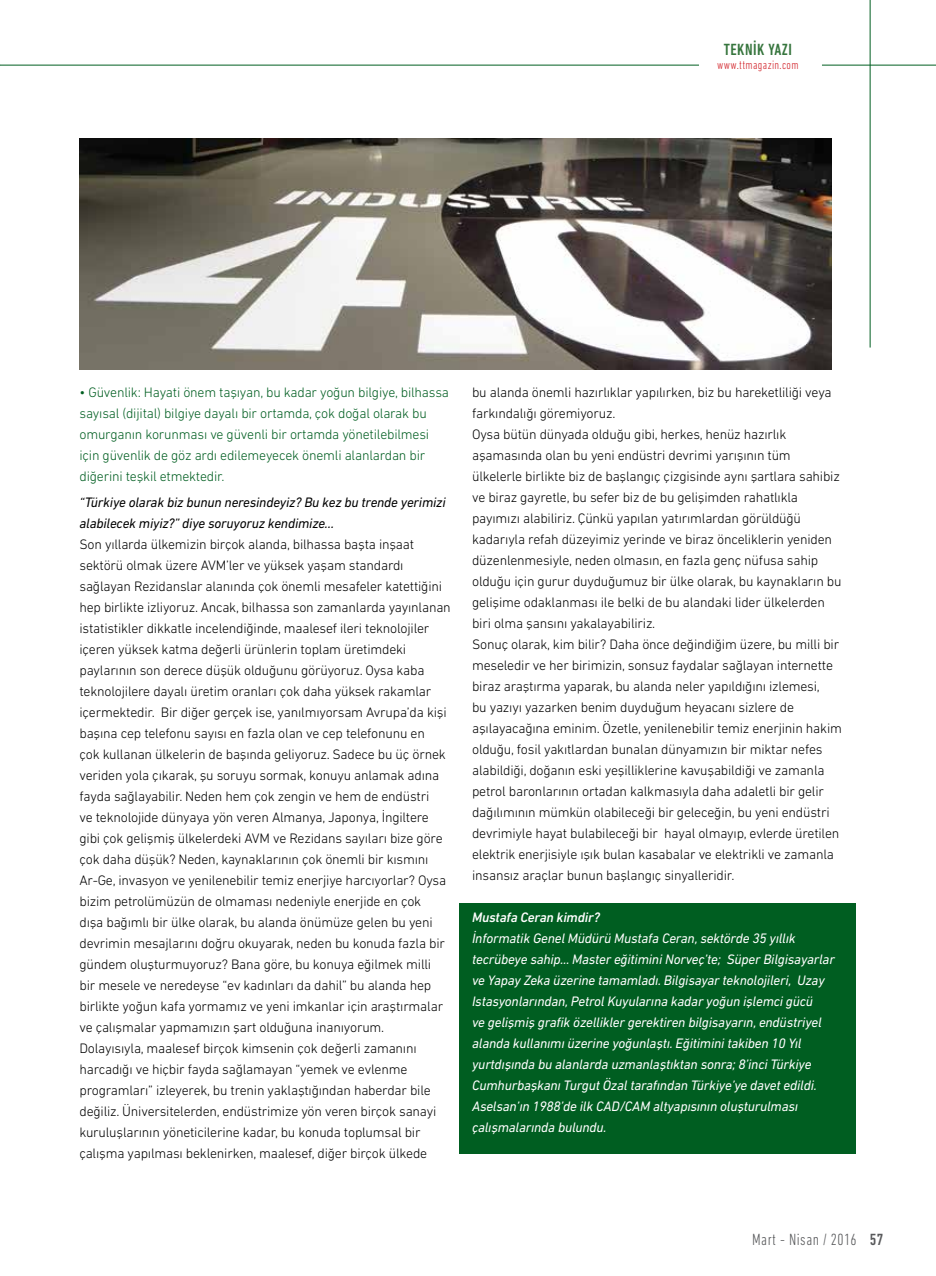
<style>
.page{position:relative;width:936px;height:1276px;background:#fff}
.page>*{position:absolute;margin:0;border:0;box-sizing:border-box;transform-origin:0 0}
.t1{font:300 condensed 16.5px "DIN Next LT Pro";letter-spacing:.03em;color:#58595b}
.t2{font:500 condensed 16.5px "DIN Next LT Pro";letter-spacing:.03em;color:#36753d}
.t3{font:300 13.95px/21px "DIN Next LT Pro";letter-spacing:-.015em;color:#000}
.t4{font:italic 13.95px/21px "DIN Next LT Pro";letter-spacing:-.015em;color:#fff}
.t5{font:300 13.95px/21px "DIN Next LT Pro";letter-spacing:-.015em;color:#005e21}
.t6{font:italic 13.95px/21px "DIN Next LT Pro";letter-spacing:-.015em;color:#000}
.t7{font:italic 500 13.95px "DIN Next LT Pro";letter-spacing:-.015em;color:#fff}
.t8{font:300 condensed 12.3px "DIN Next LT Pro";letter-spacing:.03em;color:#d2232a}
.s1{font-weight:500}
</style>
<div class="page">
<div style="left:459px;top:903px;width:397px;height:250px;background:#005e21"></div>
<hr style="left:0;top:65px;width:699px;height:1px;background:#005e21">
<hr style="left:869px;top:0;width:1px;height:347px;background:#005e21">
<hr style="left:821px;top:65px;width:114px;height:1px;background:#005e21">
<img style="left:79px;top:138px;width:752px;height:231px">
<p class="t2" style="left:723px;top:40px;width:70px">TEKNİK YAZI</p>
<p class="t8" style="left:717px;top:58px;width:83px">www.ttmagazin.com</p>
<p class="t5" style="left:79px;top:382px;width:371px">• Güvenlik: Hayati önem taşıyan, bu kadar yoğun bilgiye, bilhassa sayısal (dijital) bilgiye dayalı bir ortamda, çok doğal olarak bu omurganın korunması ve güvenli bir ortamda yönetilebilmesi için güvenlik de göz ardı edilemeyecek önemli alanlardan bir diğerini teşkil etmektedir.</p>
<p class="t6" style="left:79px;top:491px;width:368px">“Türkiye olarak biz bunun neresindeyiz? Bu kez bu trende yerimizi alabilecek miyiz?” diye soruyoruz kendimize…</p>
<p class="t3" style="left:79px;top:533px;width:373px">Son yıllarda ülkemizin birçok alanda, bilhassa başta inşaat sektörü olmak üzere AVM’ler ve yüksek yaşam standardı sağlayan Rezidanslar alanında çok önemli mesafeler katettiğini hep birlikte izliyoruz. Ancak, bilhassa son zamanlarda yayınlanan istatistikler dikkatle incelendiğinde, maalesef ileri teknolojiler içeren yüksek katma değerli ürünlerin toplam üretimdeki paylarının son derece düşük olduğunu görüyoruz. Oysa kaba teknolojilere dayalı üretim oranları çok daha yüksek rakamlar içermektedir. Bir diğer gerçek ise, yanılmıyorsam Avrupa’da kişi başına cep telefonu sayısı en fazla olan ve cep telefonunu en<br>çok kullanan ülkelerin de başında geliyoruz. Sadece bu üç örnek veriden yola çıkarak, şu soruyu sormak, konuyu anlamak adına fayda sağlayabilir. Neden hem çok zengin ve hem de endüstri<br>ve teknolojide dünyaya yön veren Almanya, Japonya, İngiltere gibi çok gelişmiş ülkelerdeki AVM ve Rezidans sayıları bize göre çok daha düşük? Neden, kaynaklarının çok önemli bir kısmını Ar-Ge, invasyon ve yenilenebilir temiz enerjiye harcıyorlar? Oysa bizim petrolümüzün de olmaması nedeniyle enerjide en çok<br>dışa bağımlı bir ülke olarak, bu alanda önümüze gelen bu yeni devrimin mesajlarını doğru okuyarak, neden bu konuda fazla bir gündem oluşturmuyoruz? Bana göre, bu konuya eğilmek milli<br>bir mesele ve neredeyse “ev kadınları da dahil” bu alanda hep birlikte yoğun kafa yormamız ve yeni imkanlar için araştırmalar ve çalışmalar yapmamızın şart olduğuna inanıyorum.<br>Dolayısıyla, maalesef birçok kimsenin çok değerli zamanını harcadığı ve hiçbir fayda sağlamayan “yemek ve evlenme programları” izleyerek, bu trenin yaklaştığından haberdar bile değiliz. Üniversitelerden, endüstrimize yön veren birçok sanayi kuruluşlarının yöneticilerine kadar, bu konuda toplumsal bir çalışma yapılması beklenirken, maalesef, diğer birçok ülkede</p>
<p class="t3" style="left:472px;top:382px;width:371px">bu alanda önemli hazırlıklar yapılırken, biz bu hareketliliği veya farkındalığı göremiyoruz.<br>Oysa bütün dünyada olduğu gibi, herkes, henüz hazırlık aşamasında olan bu yeni endüstri devrimi yarışının tüm ülkelerle birlikte biz de başlangıç çizgisinde aynı şartlara sahibiz ve biraz gayretle, bu sefer biz de bu gelişimden rahatlıkla payımızı alabiliriz. Çünkü yapılan yatırımlardan görüldüğü kadarıyla refah düzeyimiz yerinde ve biraz önceliklerin yeniden düzenlenmesiyle, neden olmasın, en fazla genç nüfusa sahip olduğu için gurur duyduğumuz bir ülke olarak, bu kaynakların bu gelişime odaklanması ile belki de bu alandaki lider ülkelerden biri olma şansını yakalayabiliriz.<br>Sonuç olarak, kim bilir? Daha önce değindiğim üzere, bu milli bir meseledir ve her birimizin, sonsuz faydalar sağlayan internette biraz araştırma yaparak, bu alanda neler yapıldığını izlemesi,<br>bu yazıyı yazarken benim duyduğum heyacanı sizlere de aşılayacağına eminim. Özetle, yenilenebilir temiz enerjinin hakim olduğu, fosil yakıtlardan bunalan dünyamızın bir miktar nefes alabildiği, doğanın eski yeşilliklerine kavuşabildiği ve zamanla petrol baronlarının ortadan kalkmasıyla daha adaletli bir gelir dağılımının mümkün olabileceği bir geleceğin, bu yeni endüstri devrimiyle hayat bulabileceği bir hayal olmayıp, evlerde üretilen elektrik enerjisiyle ışık bulan kasabalar ve elektrikli ve zamanla insansız araçlar bunun başlangıç sinyalleridir.</p>
<p class="t7" style="left:472px;top:909px;width:129px">Mustafa Ceran kimdir?</p>
<p class="t4" style="left:472px;top:927px;width:364px">İnformatik Genel Müdürü Mustafa Ceran, sektörde 35 yıllık tecrübeye sahip... Master eğitimini Norveç’te; Süper Bilgisayarlar ve Yapay Zeka üzerine tamamladı. Bilgisayar teknolojileri, Uzay Istasyonlarından, Petrol Kuyularına kadar yoğun işlemci gücü<br>ve gelişmiş grafik özellikler gerektiren bilgisayarın, endüstriyel alanda kullanımı üzerine yoğunlaştı. Eğitimini takiben 10 Yıl yurtdışında bu alanlarda uzmanlaştıktan sonra; 8’inci Türkiye Cumhurbaşkanı Turgut Özal tarafından Türkiye’ye davet edildi.<br>Aselsan’ın 1988’de ilk CAD/CAM altyapısının oluşturulması çalışmalarında bulundu.</p>
<p class="t1" style="left:752px;top:1229px;width:133px">Mart - Nisan / 2016 <span class="s1">57</span></p>
</div>
